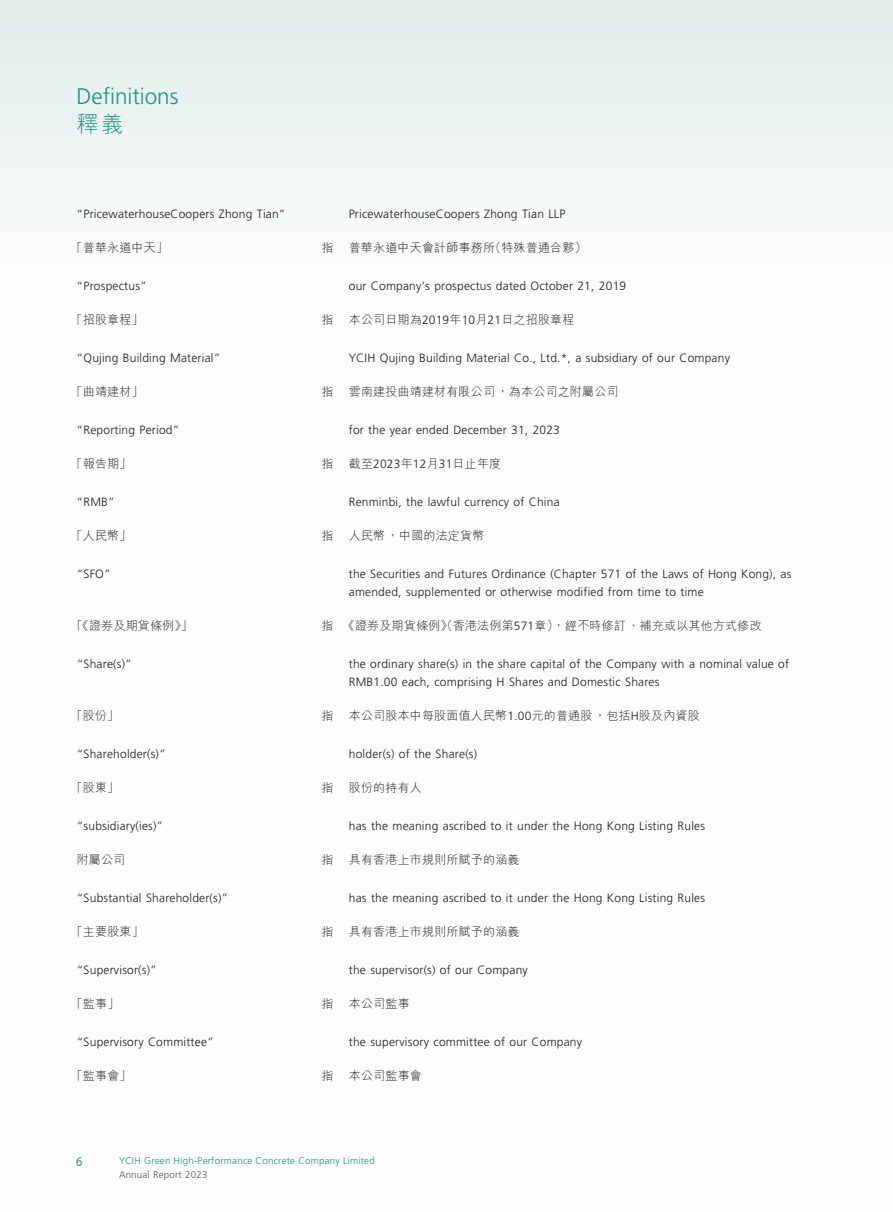
<style>
.page{position:relative;width:893px;height:1212px;background:#fff}
.page>*{position:absolute;margin:0;border:0;box-sizing:border-box;transform-origin:0 0}
.t1{font:300 22.5px "Frutiger LT Std";letter-spacing:-.005em;color:#1c9185}
.t2{font:300 22.5px "M Hei HK";color:#1c9185}
.t3{font:13.5px "Myriad Pro";color:#1c9185;scale:.9 1}
.t4{font:300 12px/18px "Frutiger LT Std";letter-spacing:.015em;color:#1c1c1b}
.t5{font:300 12px "M Hei HK";letter-spacing:.015em;color:#1c1c1b}
.t6{font:300 9.75px "Frutiger LT Std";letter-spacing:.025em;color:#1c9185}
.t7{font:300 9.75px "Frutiger LT Std";letter-spacing:.015em;color:#575756}
.s1{font-family:"Frutiger LT Std"}
</style>
<div class="page">
<svg style="left:0;top:0;width:893px;height:206px;fill:#e9f2f1"></svg>
<h1 class="t1" style="left:77px;top:84px;width:103px">Definitions</h1>
<h1 class="t2" style="left:77px;top:108px;width:49px">釋義</h1>
<p class="t4" style="left:77px;top:205px;width:210px">“PricewaterhouseCoopers Zhong Tian”</p>
<p class="t4" style="left:349px;top:205px;width:218px">PricewaterhouseCoopers Zhong Tian LLP</p>
<p class="t5" style="left:71px;top:239px;width:99px">「普華永道中天」</p>
<p class="t5" style="left:321px;top:239px;width:13px">指</p>
<p class="t5" style="left:349px;top:239px;width:239px">普華永道中天會計師事務所（特殊普通合夥）</p>
<p class="t4" style="left:77px;top:277px;width:72px">“Prospectus”</p>
<p class="t4" style="left:349px;top:277px;width:279px">our Company’s prospectus dated October 21, 2019</p>
<p class="t5" style="left:71px;top:311px;width:75px">「招股章程」</p>
<p class="t5" style="left:322px;top:311px;width:13px">指</p>
<p class="t5" style="left:349px;top:311px;width:227px">本公司日期為<span class="s1">2019</span>年<span class="s1">10</span>月<span class="s1">21</span>日之招股章程</p>
<p class="t4" style="left:77px;top:349px;width:145px">“Qujing Building Material”</p>
<p class="t4" style="left:349px;top:349px;width:383px">YCIH Qujing Building Material Co., Ltd.*, a subsidiary of our Company</p>
<p class="t5" style="left:71px;top:383px;width:75px">「曲靖建材」</p>
<p class="t5" style="left:322px;top:383px;width:13px">指</p>
<p class="t5" style="left:349px;top:383px;width:271px">雲南建投曲靖建材有限公司，為本公司之附屬公司</p>
<p class="t4" style="left:77px;top:421px;width:104px">“Reporting Period”</p>
<p class="t4" style="left:349px;top:421px;width:213px">for the year ended December 31, 2023</p>
<p class="t5" style="left:71px;top:455px;width:62px">「報告期」</p>
<p class="t5" style="left:322px;top:455px;width:13px">指</p>
<p class="t5" style="left:349px;top:455px;width:154px">截至<span class="s1">2023</span>年<span class="s1">12</span>月<span class="s1">31</span>日止年度</p>
<p class="t4" style="left:77px;top:493px;width:40px">“RMB”</p>
<p class="t4" style="left:349px;top:493px;width:212px">Renminbi, the lawful currency of China</p>
<p class="t5" style="left:71px;top:527px;width:62px">「人民幣」</p>
<p class="t5" style="left:322px;top:527px;width:13px">指</p>
<p class="t5" style="left:349px;top:527px;width:137px">人民幣，中國的法定貨幣</p>
<p class="t4" style="left:77px;top:565px;width:36px">“SFO”</p>
<p class="t4" style="left:349px;top:565px;width:444px">the Securities and Futures Ordinance (Chapter 571 of the Laws of Hong Kong), as amended, supplemented or otherwise modified from time to time</p>
<p class="t5" style="left:71px;top:617px;width:124px">「《證券及期貨條例》」</p>
<p class="t5" style="left:322px;top:617px;width:442px">指 《證券及期貨條例》（香港法例第<span class="s1">571</span>章），經不時修訂、補充或以其他方式修改</p>
<p class="t4" style="left:77px;top:655px;width:57px">“Share(s)”</p>
<p class="t4" style="left:349px;top:655px;width:442px">the ordinary share(s) in the share capital of the Company with a nominal value of<br>RMB1.00 each, comprising H Shares and Domestic Shares</p>
<p class="t5" style="left:71px;top:707px;width:50px">「股份」</p>
<p class="t5" style="left:322px;top:707px;width:13px">指</p>
<p class="t5" style="left:349px;top:707px;width:352px">本公司股本中每股面值人民幣<span class="s1">1.00</span>元的普通股，包括<span class="s1">H</span>股及內資股</p>
<p class="t4" style="left:77px;top:745px;width:91px">“Shareholder(s)”</p>
<p class="t4" style="left:349px;top:745px;width:130px">holder(s) of the Share(s)</p>
<p class="t5" style="left:71px;top:779px;width:50px">「股東」</p>
<p class="t5" style="left:322px;top:779px;width:13px">指</p>
<p class="t5" style="left:349px;top:779px;width:75px">股份的持有人</p>
<p class="t4" style="left:77px;top:817px;width:88px">“subsidiary(ies)”</p>
<p class="t4" style="left:349px;top:817px;width:358px">has the meaning ascribed to it under the Hong Kong Listing Rules</p>
<p class="t5" style="left:77px;top:851px;width:50px">附屬公司</p>
<p class="t5" style="left:322px;top:851px;width:13px">指</p>
<p class="t5" style="left:349px;top:851px;width:172px">具有香港上市規則所賦予的涵義</p>
<p class="t4" style="left:77px;top:889px;width:153px">“Substantial Shareholder(s)”</p>
<p class="t4" style="left:349px;top:889px;width:358px">has the meaning ascribed to it under the Hong Kong Listing Rules</p>
<p class="t5" style="left:71px;top:923px;width:75px">「主要股東」</p>
<p class="t5" style="left:322px;top:923px;width:13px">指</p>
<p class="t5" style="left:349px;top:923px;width:172px">具有香港上市規則所賦予的涵義</p>
<p class="t4" style="left:77px;top:961px;width:82px">“Supervisor(s)”</p>
<p class="t4" style="left:349px;top:961px;width:181px">the supervisor(s) of our Company</p>
<p class="t5" style="left:71px;top:995px;width:50px">「監事」</p>
<p class="t5" style="left:322px;top:995px;width:13px">指</p>
<p class="t5" style="left:349px;top:995px;width:62px">本公司監事</p>
<p class="t4" style="left:77px;top:1033px;width:139px">“Supervisory Committee”</p>
<p class="t4" style="left:349px;top:1033px;width:235px">the supervisory committee of our Company</p>
<p class="t5" style="left:71px;top:1067px;width:62px">「監事會」</p>
<p class="t5" style="left:322px;top:1067px;width:13px">指</p>
<p class="t5" style="left:349px;top:1067px;width:75px">本公司監事會</p>
<p class="t3" style="left:76px;top:1154px;width:8px">6</p>
<p class="t6" style="left:119px;top:1155px;width:257px">YCIH Green High-Performance Concrete Company Limited</p>
<p class="t7" style="left:119px;top:1169px;width:90px">Annual Report 2023</p>
</div>
